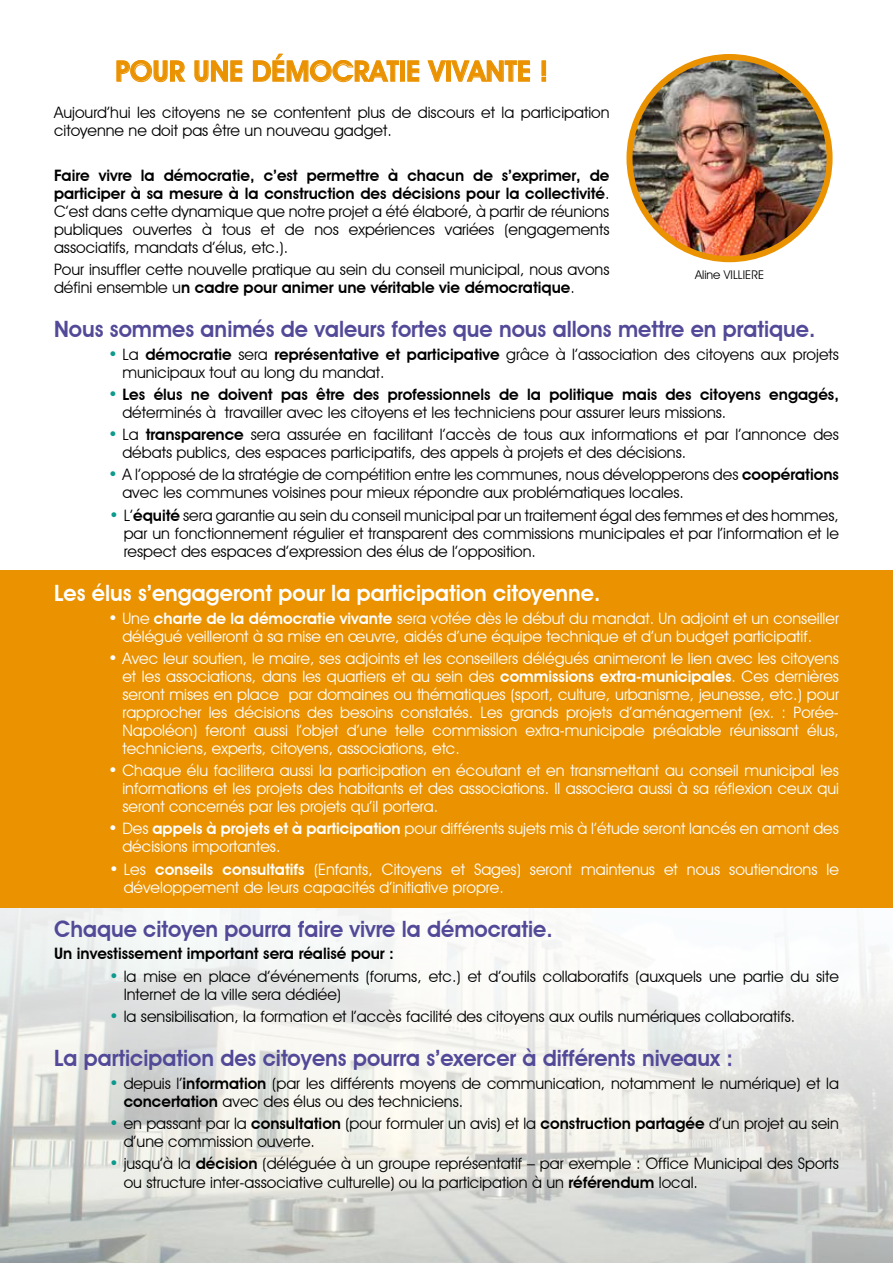
<style>
.page{position:relative;width:893px;height:1263px;background:#fff}
.page>*{position:absolute;margin:0;border:0;box-sizing:border-box;transform-origin:0 0}
.t1{font:600 28.5px "Avant Garde IT Cby BT";color:#ea9200}
.t2{font:600 22.5px "Avant Garde IT Cby BT";color:#524998}
.t3{font:600 22.5px "Avant Garde IT Cby BT";color:#fff}
.t4{font:15.75px/18px "Avant Garde IT Cby BT";color:#000}
.t5{font:15.75px/18px "Avant Garde IT Cby BT";color:#fff}
.t6{font:600 15.75px "Avant Garde IT Cby BT";color:#000}
.t7{font:12px "Avant Garde IT Cby BT";color:#000}
.s1{font-weight:600}
.s2{font-size:16.5px;color:#0b9a8d}
.s3{font-size:16.5px}
</style>
<div class="page">
<img style="left:0;top:907px;width:893px;height:356px">
<div style="left:0;top:570px;width:893px;height:337px;background:#ea9200"></div>
<svg style="left:116px;top:60px;width:70px;height:22px"></svg>
<svg style="left:194px;top:60px;width:49px;height:22px"></svg>
<svg style="left:253px;top:53px;width:146px;height:29px"></svg>
<div style="left:400px;top:61px;width:5px;height:21px;border:1px solid #ea9200"></div>
<svg style="left:407px;top:60px;width:13px;height:22px"></svg>
<svg style="left:427px;top:60px;width:103px;height:22px"></svg>
<div style="left:542px;top:61px;width:4px;height:15px;border:1px solid #ea9200"></div>
<svg style="left:542px;top:77px;width:4px;height:5px"></svg>
<img style="left:631px;top:57px;width:198px;height:202px">
<div style="left:626px;top:54px;width:207px;height:208px;border:6px solid #ea9200;border-radius:50%"></div>
<h1 class="t1" style="left:115px;top:54px;width:434px">POUR UNE DÉMOCRATIE VIVANTE !</h1>
<p class="t4" style="left:54px;top:103px;width:557px">Aujourd’hui les citoyens ne se contentent plus de discours et la participation citoyenne ne doit pas être un nouveau gadget.</p>
<p class="t4" style="left:54px;top:166px;width:557px;text-align:justify"><span class="s1">Faire vivre la démocratie, c’est permettre à chacun de s’exprimer, de participer à sa mesure à la construction des décisions pour la collectivité</span>.<br>C’est dans cette dynamique que notre projet a été élaboré, à partir de réunions publiques ouvertes à tous et de nos expériences variées (engagements associatifs, mandats d’élus, etc.).</p>
<p class="t4" style="left:54px;top:260px;width:557px">Pour insuffler cette nouvelle pratique au sein du conseil municipal, nous avons défini ensemble u<span class="s1">n cadre pour animer une véritable vie démocratique</span>.</p>
<h2 class="t2" style="left:54px;top:316px;width:763px">Nous sommes animés de valeurs fortes que nous allons mettre en pratique.</h2>
<p class="t4" style="left:122px;top:345px;width:718px;text-indent:-14px"><span class="s2">•</span> La <span class="s1">démocratie</span> sera <span class="s1">représentative et participative</span> grâce à l’association des citoyens aux projets municipaux tout au long du mandat.</p>
<p class="t4" style="left:122px;top:385px;width:718px;text-indent:-14px"><span class="s2">•</span> <span class="s1">Les élus ne doivent pas être des professionnels de la politique mais des citoyens engagés, </span>déterminés à travailler avec les citoyens et les techniciens pour assurer leurs missions.</p>
<p class="t4" style="left:122px;top:425px;width:718px;text-indent:-14px"><span class="s2">•</span> La <span class="s1">transparence</span> sera assurée en facilitant l’accès de tous aux informations et par l’annonce des débats publics, des espaces participatifs, des appels à projets et des décisions.</p>
<p class="t4" style="left:122px;top:466px;width:718px;text-indent:-14px"><span class="s2">•</span> A l’opposé de la stratégie de compétition entre les communes, nous développerons des <span class="s1">coopérations </span>avec les communes voisines pour mieux répondre aux problématiques locales.</p>
<p class="t4" style="left:124px;top:506px;width:717px;text-align:justify;text-indent:-14px"><span class="s2">•</span> L’<span class="s1">équité</span> sera garantie au sein du conseil municipal par un traitement égal des femmes et des hommes, par un fonctionnement régulier et transparent des commissions municipales et par l’information et le respect des espaces d’expression des élus de l’opposition.</p>
<h2 class="t3" style="left:54px;top:580px;width:548px">Les élus s’engageront pour la participation citoyenne.</h2>
<p class="t5" style="left:122px;top:609px;width:718px;text-indent:-14px"><span class="s3">•</span> Une <span class="s1">charte de la démocratie vivante</span> sera votée dès le début du mandat. Un adjoint et un conseiller délégué veilleront à sa mise en œuvre, aidés d’une équipe technique et d’un budget participatif.</p>
<p class="t5" style="left:122px;top:649px;width:718px;text-align:justify;text-indent:-14px"><span class="s3">•</span> Avec leur soutien, le maire, ses adjoints et les conseillers délégués animeront le lien avec les citoyens et les associations, dans les quartiers et au sein des <span class="s1">commissions extra-municipales</span>. Ces dernières seront mises en place par domaines ou thématiques (sport, culture, urbanisme, jeunesse, etc.) pour rapprocher les décisions des besoins constatés. Les grands projets d’aménagement (ex. : Porée-Napoléon) feront aussi l’objet d’une telle commission extra-municipale préalable réunissant élus, techniciens, experts, citoyens, associations, etc.</p>
<p class="t5" style="left:122px;top:761px;width:718px;text-align:justify;text-indent:-14px"><span class="s3">•</span> Chaque élu facilitera aussi la participation en écoutant et en transmettant au conseil municipal les informations et les projets des habitants et des associations. Il associera aussi à sa réflexion ceux qui seront concernés par les projets qu’il portera.</p>
<p class="t5" style="left:122px;top:819px;width:718px;text-indent:-14px"><span class="s3">•</span> Des <span class="s1">appels à projets et à participation</span> pour différents sujets mis à l’étude seront lancés en amont des décisions importantes.</p>
<p class="t5" style="left:124px;top:860px;width:717px;text-indent:-14px"><span class="s3">•</span> Les <span class="s1">conseils consultatifs</span> (Enfants, Citoyens et Sages) seront maintenus et nous soutiendrons le développement de leurs capacités d’initiative propre.</p>
<h2 class="t2" style="left:54px;top:915px;width:500px">Chaque citoyen pourra faire vivre la démocratie.</h2>
<p class="t6" style="left:54px;top:944px;width:342px">Un investissement important sera réalisé pour :</p>
<p class="t4" style="left:124px;top:967px;width:717px;text-indent:-14px"><span class="s2">•</span> la mise en place d’événements (forums, etc.) et d’outils collaboratifs (auxquels une partie du site<br>Internet de la ville sera dédiée)</p>
<p class="t4" style="left:109px;top:1007px;width:687px"><span class="s2">•</span> la sensibilisation, la formation et l’accès facilité des citoyens aux outils numériques collaboratifs.</p>
<h2 class="t2" style="left:54px;top:1045px;width:681px">La participation des citoyens pourra s’exercer à différents niveaux :</h2>
<p class="t4" style="left:124px;top:1074px;width:717px;text-indent:-14px"><span class="s2">•</span> depuis l’<span class="s1">information</span> (par les différents moyens de communication, notamment le numérique) et la <span class="s1">concertation</span> avec des élus ou des techniciens.</p>
<p class="t4" style="left:124px;top:1114px;width:717px;text-indent:-14px"><span class="s2">•</span> en passant par la <span class="s1">consultation</span> (pour formuler un avis) et la <span class="s1">construction partagée</span> d’un projet au sein d’une commission ouverte.</p>
<p class="t4" style="left:124px;top:1154px;width:717px;line-height:18.9px;text-indent:-14px"><span class="s2">•</span> jusqu’à la <span class="s1">décision</span> (déléguée à un groupe représentatif – par exemple : Office Municipal des Sports ou structure inter-associative culturelle) ou la participation à un <span class="s1">référendum</span> local.</p>
<p class="t7" style="left:695px;top:267px;width:70px">Aline VILLIERE</p>
</div>
